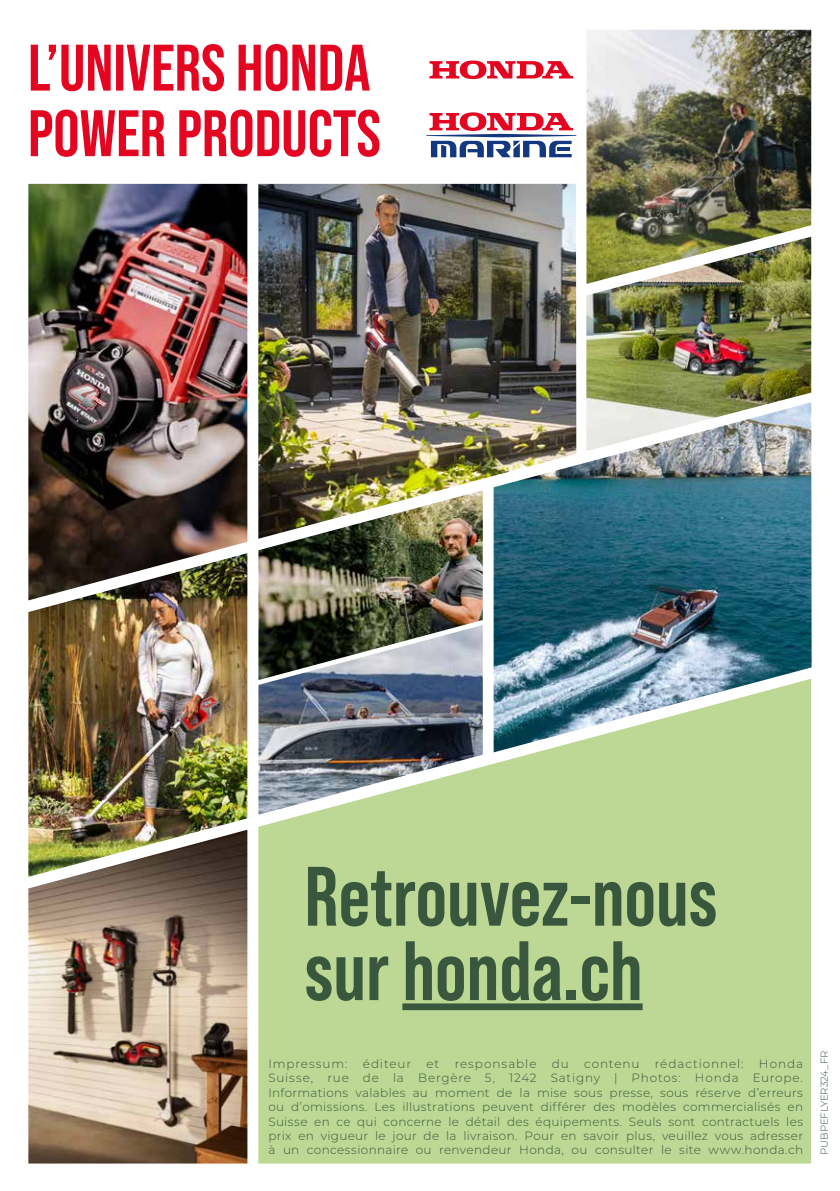
<style>
.page{position:relative;width:840px;height:1191px;background:#fff}
.page>*{position:absolute;margin:0;border:0;box-sizing:border-box;transform-origin:0 0}
.t1{font:700 84px/74.4px "Bebas Neue Pro";color:#39573d}
.t2{font:300 12px/14.4px "Montserrat";letter-spacing:.06em;color:#39573d;text-align:justify}
.t3{font:300 12px "Montserrat";letter-spacing:.08em;color:#39573d}
.t4{font:300 10px "Montserrat";color:#39573d}
</style>
<div class="page">
<img style="left:586px;top:30px;width:224px;height:207px">
<img style="left:258px;top:539px;width:224px;height:86px">
<img style="left:258px;top:625px;width:224px;height:53px">
<img style="left:28px;top:600px;width:219px;height:229px">
<img style="left:28px;top:184px;width:219px;height:416px">
<img style="left:28px;top:829px;width:219px;height:334px">
<img style="left:493px;top:402px;width:318px;height:350px">
<img style="left:258px;top:184px;width:318px;height:355px">
<svg style="left:258px;top:678px;width:552px;height:486px;background:#b2cc95"></svg>
<div style="left:402px;top:1003px;width:240px;height:7px;background:#39573d"></div>
<svg style="left:31px;top:110px;width:348px;height:47px"></svg>
<svg style="left:31px;top:44px;width:338px;height:47px"></svg>
<img style="left:586px;top:237px;width:224px;height:214px">
<svg style="left:426px;top:112px;width:150px;height:45px"></svg>
<svg style="left:429px;top:61px;width:143px;height:18px"></svg>
<h1 class="t1" style="left:304px;top:858px;width:414px">Retrouvez-nous sur honda.ch</h1>
<p class="t2" style="left:268px;top:1056px;width:536px;text-indent:490px">Honda Suisse, rue de la Bergère 5, 1242 Satigny | Photos: Honda Europe.<br>Informations valables au moment de la mise sous presse, sous réserve d’erreurs ou d’omissions. Les illustrations peuvent différer des modèles commercialisés en Suisse en ce qui concerne le détail des équipements. Seuls sont contractuels les prix en vigueur le jour de la livraison. Pour en savoir plus, veuillez vous adresser à un concessionnaire ou renvendeur Honda, ou consulter le site www.honda.ch</p>
<p class="t4" style="left:817px;top:1155px;width:106px;rotate:-90deg">PUBPEFLYER324_FR</p>
<p class="t2" style="left:268px;top:1056px;width:80px">Impressum:</p>
<p class="t2" style="left:362px;top:1056px;width:50px">éditeur</p>
<p class="t2" style="left:426px;top:1056px;width:14px">et</p>
<p class="t3" style="left:454px;top:1055px;width:83px">responsable</p>
<p class="t2" style="left:551px;top:1056px;width:18px">du</p>
<p class="t2" style="left:584px;top:1056px;width:57px">contenu</p>
<p class="t2" style="left:654px;top:1056px;width:90px">rédactionnel:</p>
</div>
